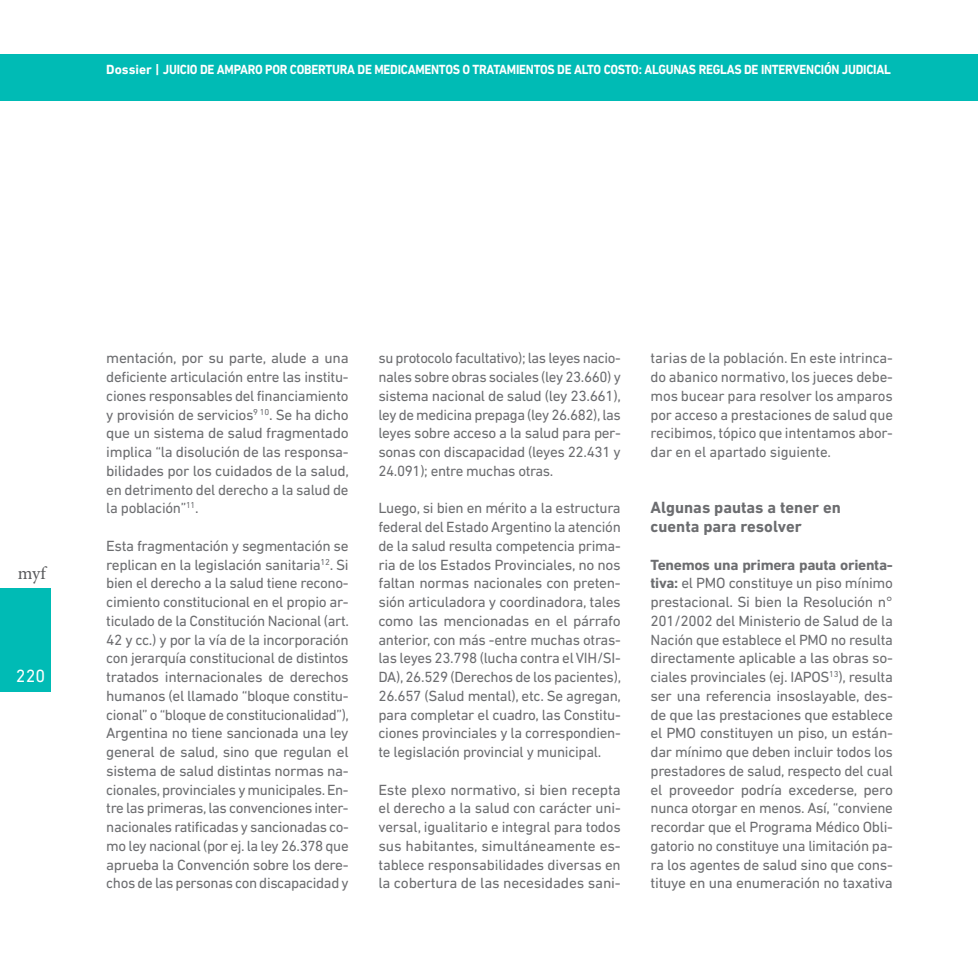
<style>
.page{position:relative;width:978px;height:978px;background:#fff}
.page>*{position:absolute;margin:0;border:0;box-sizing:border-box;transform-origin:0 0}
.t1{font:18px "Minion Pro";color:#57585a}
.t2{font:18px "DIN Next LT Pro";color:#fff}
.SUBT_INT_NOTA_LALO{font:700 16.5px/18.8px "DIN Next LT Pro";color:#6c6d70}
.t3{font:15px/18.8px "DIN Next LT Pro";letter-spacing:-.02em;color:#6c6d70;text-align:justify}
.NOT_Cuerpo_minion_9{font:700 13.5px "DIN Next LT Pro";letter-spacing:-.02em;color:#fff}
.s1{font-weight:700}
</style>
<div class="page">
<div style="left:0;top:588px;width:51px;height:104px;background:#00bbb5"></div>
<div style="left:0;top:54px;width:978px;height:47px;background:#00bbb5"></div>
<p class="NOT_Cuerpo_minion_9" style="left:106px;top:61px;width:786px">Dossier | JUICIO DE AMPARO POR COBERTURA DE MEDICAMENTOS O TRATAMIENTOS DE ALTO COSTO: ALGUNAS REGLAS DE INTERVENCIÓN JUDICIAL</p>
<p class="t1" style="left:18px;top:561px;width:29px">myf</p>
<p class="t2" style="left:16px;top:666px;width:31px">220</p>
<p class="t3" style="left:106px;top:349px;width:244px">mentación, por su parte, alude a una deficiente articulación entre las institu&shy;ciones responsables del financiamiento y provisión de servicios<sup>9</sup> <sup>10</sup>. Se ha dicho que un sistema de salud fragmentado implica “la disolución de las responsa&shy;bilidades por los cuidados de la salud, en detrimento del derecho a la salud de la población”<sup>11</sup>.</p>
<p class="t3" style="left:106px;top:536px;width:244px">Esta fragmentación y segmentación se replican en la legislación sanitaria<sup>12</sup>. Si bien el derecho a la salud tiene recono&shy;cimiento constitucional en el propio ar&shy;ticulado de la Constitución Nacional (art.<br>42 y cc.) y por la vía de la incorporación con jerarquía constitucional de distintos tratados internacionales de derechos humanos (el llamado “bloque constitu&shy;cional” o “bloque de constitucionalidad”), Argentina no tiene sancionada una ley general de salud, sino que regulan el sistema de salud distintas normas na&shy;cionales, provinciales y municipales. En&shy;tre las primeras, las convenciones inter&shy;nacionales ratificadas y sancionadas co&shy;mo ley nacional (por ej. la ley 26.378 que aprueba la Convención sobre los dere&shy;chos de las personas con discapacidad y</p>
<p class="t3" style="left:378px;top:349px;width:244px">su protocolo facultativo); las leyes nacio&shy;nales sobre obras sociales (ley 23.660) y sistema nacional de salud (ley 23.661), ley de medicina prepaga (ley 26.682), las leyes sobre acceso a la salud para per&shy;sonas con discapacidad (leyes 22.431 y 24.091); entre muchas otras.</p>
<p class="t3" style="left:378px;top:499px;width:244px">Luego, si bien en mérito a la estructura federal del Estado Argentino la atención de la salud resulta competencia prima&shy;ria de los Estados Provinciales, no nos faltan normas nacionales con preten&shy;sión articuladora y coordinadora, tales como las mencionadas en el párrafo anterior, con más -entre muchas otras&shy;las leyes 23.798 (lucha contra el VIH/SI-DA), 26.529 (Derechos de los pacientes), 26.657 (Salud mental), etc. Se agregan, para completar el cuadro, las Constitu&shy;ciones provinciales y la correspondien&shy;te legislación provincial y municipal.</p>
<p class="t3" style="left:378px;top:780px;width:244px">Este plexo normativo, si bien recepta el derecho a la salud con carácter uni&shy;versal, igualitario e integral para todos sus habitantes, simultáneamente es&shy;tablece responsabilidades diversas en la cobertura de las necesidades sani-</p>
<p class="t3" style="left:651px;top:349px;width:244px">tarias de la población. En este intrinca&shy;do abanico normativo, los jueces debe&shy;mos bucear para resolver los amparos por acceso a prestaciones de salud que recibimos, tópico que intentamos abor&shy;dar en el apartado siguiente.</p>
<p class="SUBT_INT_NOTA_LALO" style="left:651px;top:498px;width:192px">Algunas pautas a tener en cuenta para resolver</p>
<p class="t3" style="left:651px;top:555px;width:244px"><span class="s1">Tenemos una primera pauta orienta&shy;tiva:</span> el PMO constituye un piso mínimo prestacional. Si bien la Resolución n° 201/2002 del Ministerio de Salud de la Nación que establece el PMO no resulta directamente aplicable a las obras so&shy;ciales provinciales (ej. IAPOS<sup>13</sup>), resulta ser una referencia insoslayable, des&shy;de que las prestaciones que establece el PMO constituyen un piso, un están&shy;dar mínimo que deben incluir todos los prestadores de salud, respecto del cual el proveedor podría excederse, pero nunca otorgar en menos. Así, “conviene recordar que el Programa Médico Obli&shy;gatorio no constituye una limitación pa&shy;ra los agentes de salud sino que cons&shy;tituye en una enumeración no taxativa</p>
</div>
